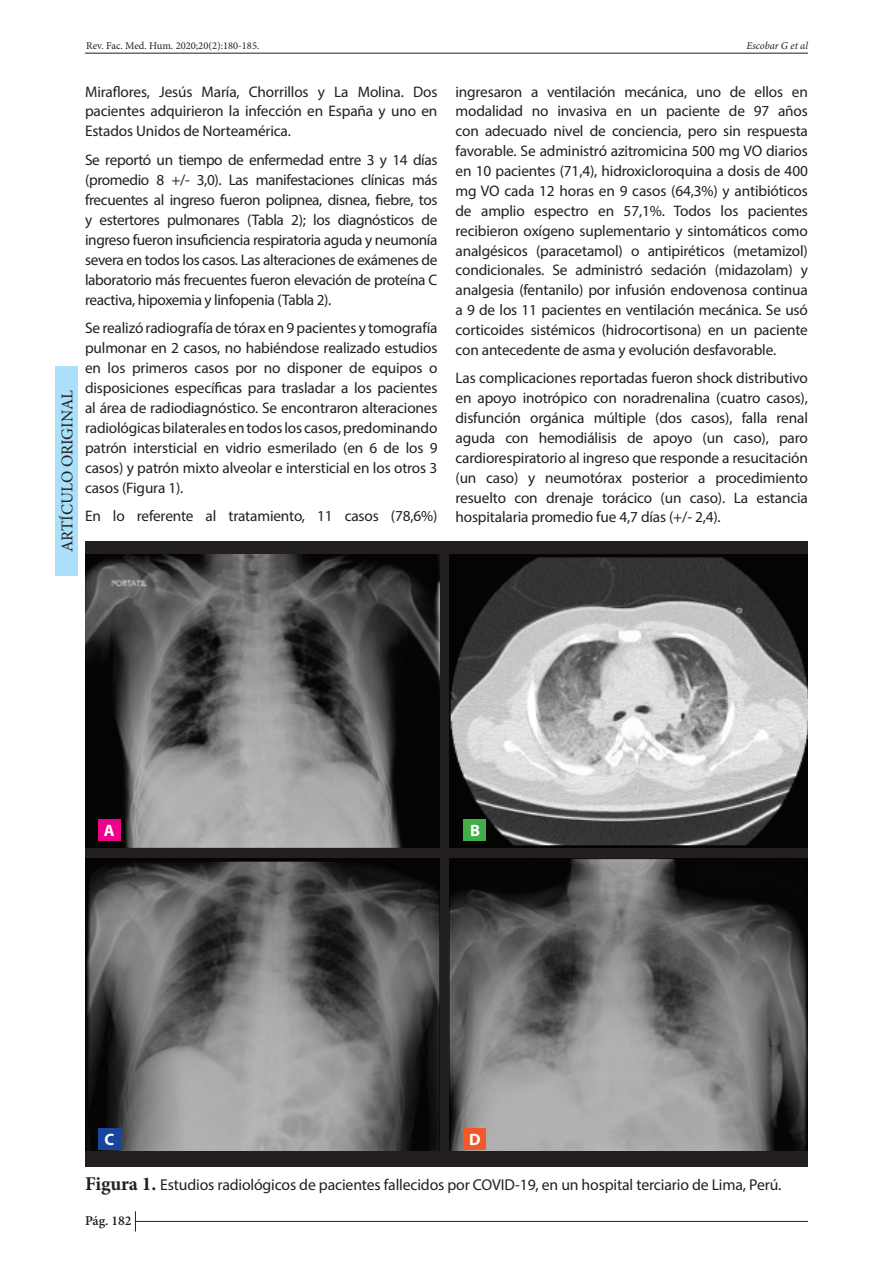
<style>
.page{position:relative;width:893px;height:1263px;background:#fff}
.page>*{position:absolute;margin:0;border:0;box-sizing:border-box;transform-origin:0 0}
.t1{font:16.5px "Minion Pro";letter-spacing:-.005em;color:#231f20}
.PARRAFO_6_ABAJO{font:700 16.5px "Myriad Pro";color:#fff}
.t2{font:15.75px "Myriad Pro";letter-spacing:-.01em;color:#231f20}
.PARRAFO_OK{font:15.3px/20px "Myriad Pro";letter-spacing:-.01em;color:#231f20;text-align:justify}
.t3{font:600 13.5px "Minion Pro";color:#231f20}
.t4{font:10.5px "Minion Pro";color:#231f20}
.t5{font:italic 10.5px "Minion Pro";letter-spacing:-.005em;color:#231f20}
.s1{font-family:"Minion Pro";font-weight:700;font-size:19.5px}
</style>
<div class="page">
<div style="left:55px;top:366px;width:23px;height:209px;background:#aae0f9"></div>
<hr style="left:85px;top:53px;width:723px;height:1px;background:#231f20">
<svg style="left:135px;top:1211px;width:1px;height:20px"></svg>
<hr style="left:135px;top:1221px;width:673px;height:1px;background:#231f20">
<div style="left:85px;top:541px;width:723px;height:626px;background:#231f20"></div>
<img style="left:85px;top:554px;width:354px;height:293px">
<img style="left:449px;top:858px;width:359px;height:292px">
<img style="left:85px;top:858px;width:354px;height:292px">
<img style="left:449px;top:554px;width:359px;height:293px">
<div style="left:98px;top:819px;width:23px;height:22px;background:#ed028c"></div>
<div style="left:98px;top:1128px;width:23px;height:22px;background:#18469d"></div>
<div style="left:463px;top:819px;width:23px;height:22px;background:#40ae49"></div>
<div style="left:463px;top:1128px;width:23px;height:22px;background:#f15929"></div>
<p class="t4" style="left:86px;top:38px;width:175px">Rev. Fac. Med. Hum. 2020;20(2):180-185.</p>
<p class="t5" style="left:746px;top:38px;width:63px">Escobar G et al</p>
<p class="t1" style="left:56px;top:552px;width:163px;rotate:-90deg">ARTÍCULO ORIGINAL</p>
<p class="PARRAFO_OK" style="left:85px;top:81px;width:354px">Miraflores, Jesús María, Chorrillos y La Molina. Dos pacientes adquirieron la infección en España y uno en Estados Unidos de Norteamérica.</p>
<p class="PARRAFO_OK" style="left:85px;top:150px;width:354px">Se reportó un tiempo de enfermedad entre 3 y 14 días (promedio 8 +/- 3,0). Las manifestaciones clínicas más frecuentes al ingreso fueron polipnea, disnea, fiebre, tos y estertores pulmonares (Tabla 2); los diagnósticos de ingreso fueron insuficiencia respiratoria aguda y neumonía severa en todos los casos. Las alteraciones de exámenes de laboratorio más frecuentes fueron elevación de proteína C reactiva, hipoxemia y linfopenia (Tabla 2).</p>
<p class="PARRAFO_OK" style="left:85px;top:318px;width:354px">Se realizó radiografía de tórax en 9 pacientes y tomografía pulmonar en 2 casos, no habiéndose realizado estudios en los primeros casos por no disponer de equipos o disposiciones específicas para trasladar a los pacientes al área de radiodiagnóstico. Se encontraron alteraciones radiológicas bilaterales en todos los casos, predominando patrón intersticial en vidrio esmerilado (en 6 de los 9 casos) y patrón mixto alveolar e intersticial en los otros 3 casos (Figura 1).</p>
<p class="PARRAFO_OK" style="left:85px;top:506px;width:354px">En lo referente al tratamiento, 11 casos (78,6%)</p>
<p class="PARRAFO_OK" style="left:455px;top:81px;width:354px">ingresaron a ventilación mecánica, uno de ellos en modalidad no invasiva en un paciente de 97 años con adecuado nivel de conciencia, pero sin respuesta favorable. Se administró azitromicina 500 mg VO diarios en 10 pacientes (71,4), hidroxicloroquina a dosis de 400 mg VO cada 12 horas en 9 casos (64,3%) y antibióticos de amplio espectro en 57,1%. Todos los pacientes recibieron oxígeno suplementario y sintomáticos como analgésicos (paracetamol) o antipiréticos (metamizol) condicionales. Se administró sedación (midazolam) y analgesia (fentanilo) por infusión endovenosa continua a 9 de los 11 pacientes en ventilación mecánica. Se usó corticoides sistémicos (hidrocortisona) en un paciente con antecedente de asma y evolución desfavorable.</p>
<p class="PARRAFO_OK" style="left:455px;top:368px;width:354px">Las complicaciones reportadas fueron shock distributivo en apoyo inotrópico con noradrenalina (cuatro casos), disfunción orgánica múltiple (dos casos), falla renal aguda con hemodiálisis de apoyo (un caso), paro cardiorespiratorio al ingreso que responde a resucitación (un caso) y neumotórax posterior a procedimiento resuelto con drenaje torácico (un caso). La estancia hospitalaria promedio fue 4,7 días (+/- 2,4).</p>
<p class="PARRAFO_6_ABAJO" style="left:104px;top:820px;width:12px">A</p>
<p class="PARRAFO_6_ABAJO" style="left:470px;top:820px;width:11px">B</p>
<p class="PARRAFO_6_ABAJO" style="left:104px;top:1129px;width:11px">C</p>
<p class="PARRAFO_6_ABAJO" style="left:469px;top:1129px;width:13px">D</p>
<p class="t2" style="left:85px;top:1175px;width:698px"><span class="s1">Figura 1.</span> Estudios radiológicos de pacientes fallecidos por COVID-19, en un hospital terciario de Lima, Perú.</p>
<p class="t3" style="left:85px;top:1211px;width:48px">Pág. 182</p>
</div>
